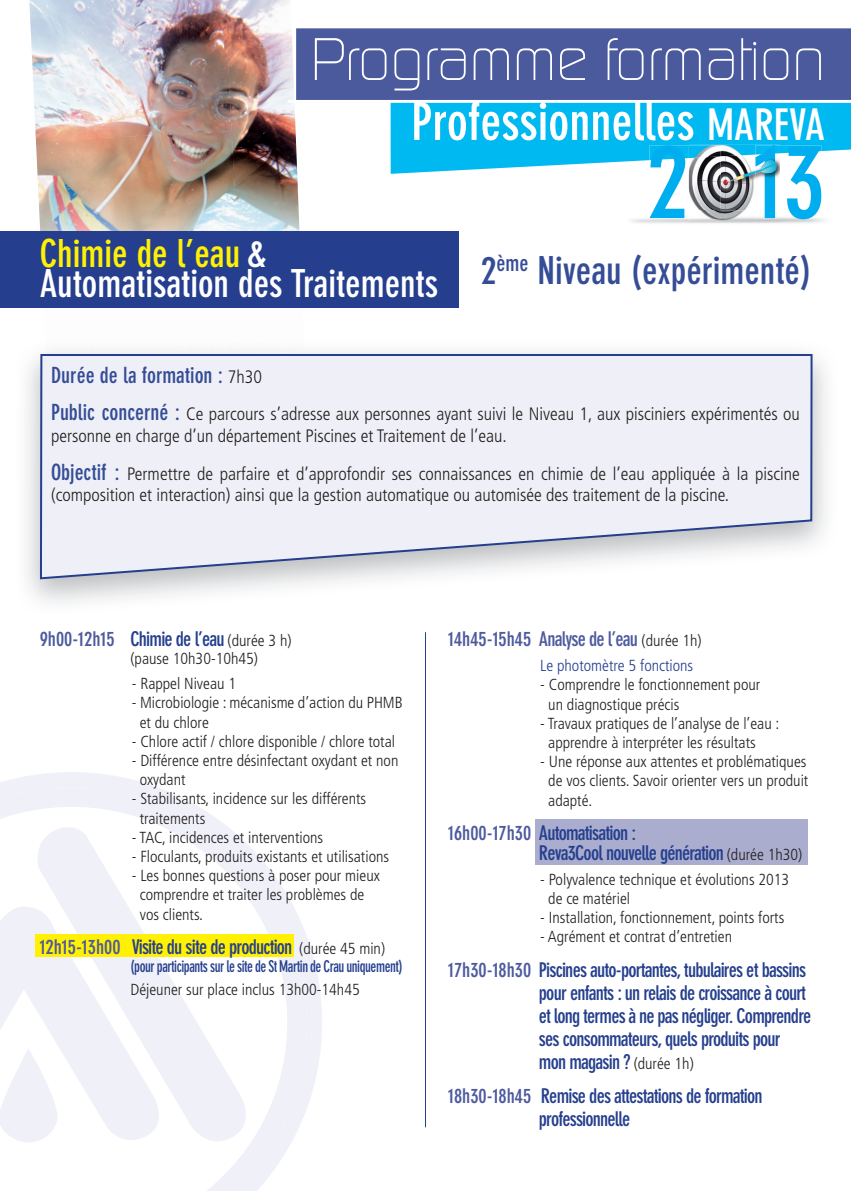
<style>
.page{position:relative;width:851px;height:1191px;background:#fff}
.page>*{position:absolute;margin:0;border:0;box-sizing:border-box;transform-origin:0 0}
.t1{font:700 condensed 101.8px "DIN Neuzeit Grotesk";color:#00aeef}
.t2{font:300 58px "Digital";color:#fff;scale:.96 1}
.t3{font:700 condensed 51.6px "DIN Neuzeit Grotesk";color:#fff}
.t4{font:700 condensed 38px/30.8px "DIN Neuzeit Grotesk";color:#fff}
.t5{font:700 condensed 38px "DIN Neuzeit Grotesk";color:#354d96}
.t6{font:700 condensed 22px "DIN Neuzeit Grotesk";color:#354d96}
.t7{font:700 condensed 20px/23px "DIN Neuzeit Grotesk";letter-spacing:-.04em;color:#253f8e}
.t8{font:700 condensed 20px "DIN Neuzeit Grotesk";letter-spacing:-.04em;color:#4d5a9e}
.t9{font:300 condensed 18px/21.6px "Frutiger";color:#231f20}
.t10{font:300 condensed 16px/19.2px "Frutiger";color:#231f20}
.t11{font:700 condensed 16px "DIN Neuzeit Grotesk";letter-spacing:-.03em;color:#253f8e;scale:.9 1}
.t12{font:300 condensed 16px "Frutiger";color:#253f8e}
.s1{font-size:43px}
.s2{color:#fff101}
.s3{font-family:"Frutiger";font-weight:300;font-size:18px;color:#231f20}
.s4{font-family:"DIN Neuzeit Grotesk";font-weight:700;font-size:22px;color:#354d96}
.s5{color:#4d5a9e}
.s6{font-family:"Frutiger";font-weight:300;font-size:16px;color:#231f20}
</style>
<div class="page">
<img style="left:29px;top:0;width:196px;height:141px">
<img style="left:225px;top:0;width:78px;height:232px">
<img style="left:36px;top:131px;width:203px;height:101px">
<svg style="left:0;top:772px;width:322px;height:334px"></svg>
<svg style="left:0;top:787px;width:307px;height:362px;fill:#f0f0f8"></svg>
<svg style="left:0;top:807px;width:287px;height:384px"></svg>
<svg style="left:0;top:906px;width:168px;height:236px"></svg>
<svg style="left:33px;top:827px;width:222px;height:314px;fill:#f0f0f8"></svg>
<svg style="left:39px;top:353px;width:774px;height:227px"></svg>
<div style="left:296px;top:28px;width:554px;height:72px;background:#4b599d"></div>
<svg style="left:390px;top:103px;width:460px;height:71px;background:#22c2f2"></svg>
<hr style="left:287px;top:100px;width:563px;height:3px;background:#fff">
<img style="left:720px;top:156px;width:35px;height:55px">
<img style="left:720px;top:145px;width:35px;height:11px">
<img style="left:688px;top:211px;width:91px;height:12px">
<img style="left:688px;top:158px;width:32px;height:60px">
<img style="left:688px;top:145px;width:32px;height:13px">
<img style="left:755px;top:155px;width:24px;height:64px">
<img style="left:755px;top:145px;width:24px;height:10px">
<div style="left:0;top:232px;width:458px;height:76px;background:#253f8e"></div>
<div style="left:535px;top:819px;width:272px;height:46px;background:#aaadcd"></div>
<div style="left:35px;top:934px;width:259px;height:23px;background:#fff101"></div>
<hr style="left:425px;top:632px;width:1px;height:495px;background:#253f8e">
<h2 class="t2" style="left:311px;top:25px;width:537px">Programme formation</h2>
<h3 class="t3" style="left:411px;top:92px;width:415px">Professionnelles <span class="s1">MAREVA</span></h3>
<h1 class="t1" style="left:646px;top:123px;width:180px">2 13</h1>
<h3 class="t4" style="left:40px;top:238px;width:400px"><span class="s2">Chimie de l’eau</span> &amp;<br>Automatisation des Traitements</h3>
<h3 class="t5" style="left:481px;top:248px;width:332px">2<sup>ème</sup> Niveau (expérimenté)</h3>
<h3 class="t6" style="left:51px;top:362px;width:212px">Durée de la formation : <span class="s3">7h30</span></h3>
<p class="t9" style="left:51px;top:404px;width:750px"><span class="s4">Public concerné :</span> Ce parcours s’adresse aux personnes ayant suivi le Niveau 1, aux pisciniers expérimentés ou personne en charge d’un département Piscines et Traitement de l’eau.</p>
<p class="t9" style="left:51px;top:463px;width:750px"><span class="s4">Objectif :</span> Permettre de parfaire et d’approfondir ses connaissances en chimie de l’eau appliquée à la piscine (composition et interaction) ainsi que la gestion automatique ou automisée des traitement de la piscine.</p>
<p class="t7" style="left:40px;top:628px;width:253px"><span class="s5">9h00-12h15</span> Chimie de l’eau <span class="s6">(durée 3 h)</span></p>
<p class="t10" style="left:130px;top:649px;width:129px">(pause 10h30-10h45)</p>
<p class="t10" style="left:132px;top:674px;width:106px">- Rappel Niveau 1</p>
<p class="t10" style="left:140px;top:693px;width:264px;text-indent:-8px">- Microbiologie : mécanisme d’action du PHMB et du chlore</p>
<p class="t10" style="left:132px;top:732px;width:265px">- Chlore actif / chlore disponible / chlore total</p>
<p class="t10" style="left:140px;top:751px;width:260px;text-indent:-8px">- Différence entre désinfectant oxydant et non oxydant</p>
<p class="t10" style="left:140px;top:789px;width:228px;text-indent:-8px">- Stabilisants, incidence sur les différents traitements</p>
<p class="t10" style="left:132px;top:828px;width:193px">- TAC, incidences et interventions</p>
<p class="t10" style="left:132px;top:847px;width:259px">- Floculants, produits existants et utilisations</p>
<p class="t10" style="left:140px;top:866px;width:242px;text-indent:-8px">- Les bonnes questions à poser pour mieux comprendre et traiter les problèmes de vos clients.</p>
<p class="t7" style="left:40px;top:935px;width:347px"><span class="s5">12h15-13h00</span> Visite du site de production <span class="s6">(durée 45 min)</span></p>
<p class="t11" style="left:130px;top:957px;width:304px">(pour participants sur le site de St Martin de Crau uniquement)</p>
<p class="t10" style="left:130px;top:980px;width:231px">Déjeuner sur place inclus 13h00-14h45</p>
<p class="t8" style="left:448px;top:627px;width:255px">14h45-15h45 Analyse de l’eau <span class="s6">(durée 1h)</span></p>
<p class="t12" style="left:540px;top:656px;width:154px">Le photomètre 5 fonctions</p>
<p class="t10" style="left:548px;top:675px;width:213px;text-indent:-8px">- Comprendre le fonctionnement pour un diagnostique précis</p>
<p class="t10" style="left:548px;top:714px;width:233px;text-indent:-8px">- Travaux pratiques de l’analyse de l’eau : apprendre à interpréter les résultats</p>
<p class="t10" style="left:548px;top:752px;width:261px;text-align:justify;text-indent:-8px">- Une réponse aux attentes et problématiques de vos clients. Savoir orienter vers un produit adapté.</p>
<p class="t7" style="left:539px;top:823px;width:265px;line-height:20px;text-indent:-91px"><span class="s5">16h00-17h30</span> Automatisation :<br>Reva3Cool nouvelle génération <span class="s6">(durée 1h30)</span></p>
<p class="t10" style="left:548px;top:870px;width:242px;text-indent:-8px">- Polyvalence technique et évolutions 2013 de ce matériel</p>
<p class="t10" style="left:540px;top:908px;width:245px">- Installation, fonctionnement, points forts</p>
<p class="t10" style="left:540px;top:927px;width:193px">- Agrément et contrat d’entretien</p>
<p class="t7" style="left:539px;top:958px;width:274px;text-indent:-91px"><span class="s5">17h30-18h30</span> Piscines auto-portantes, tubulaires et bassins pour enfants : un relais de croissance à court et long termes à ne pas négliger. Comprendre ses consommateurs, quels produits pour mon magasin ? <span class="s6">(durée 1h)</span></p>
<p class="t7" style="left:539px;top:1084px;width:225px;text-indent:-91px"><span class="s5">18h30-18h45</span> Remise des attestations de formation professionnelle</p>
</div>
